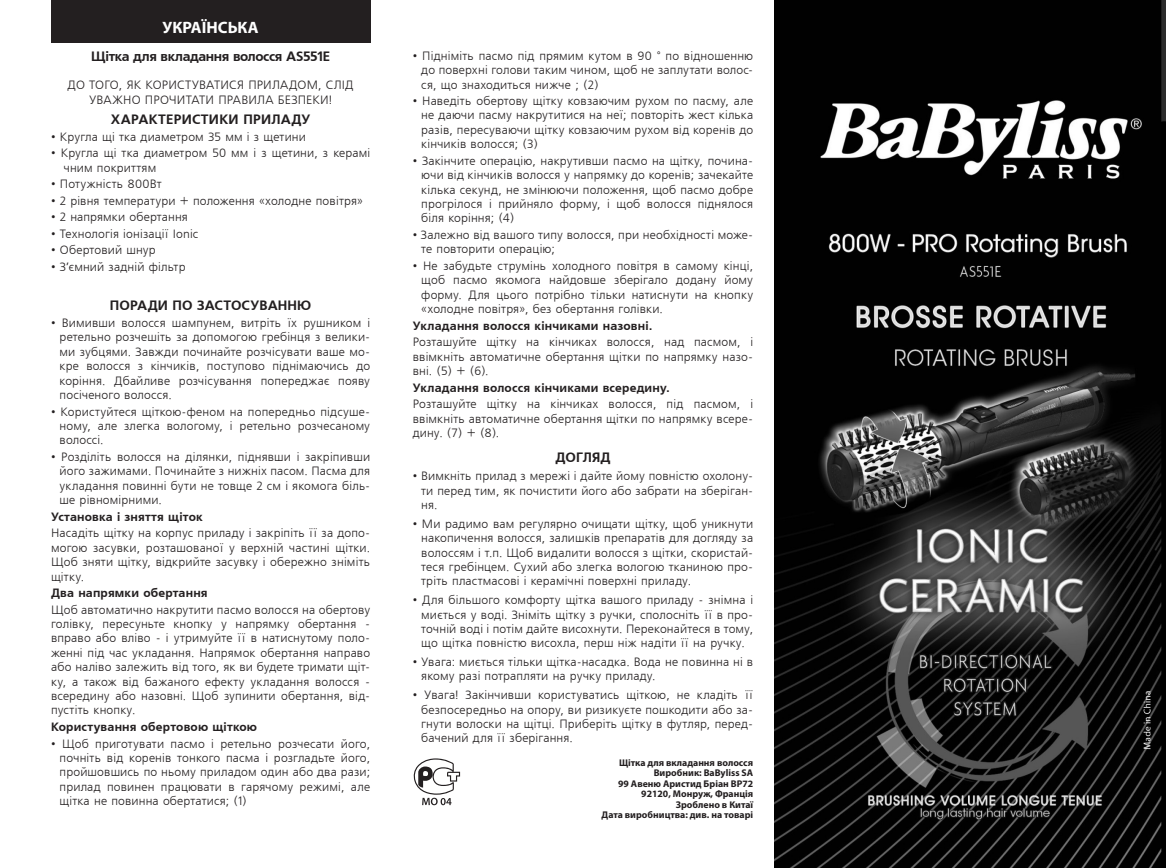
<style>
.page{position:relative;width:1166px;height:868px;background:#fff}
.page>*{position:absolute;margin:0;border:0;box-sizing:border-box;transform-origin:0 0}
.t1{font:700 16.5px "Myriad Pro";color:#fff}
.t2{font:13.5px "AXP Free Set C Bold";color:#231f20}
.t3{font:13.5px "AXP Free Set C Bold";letter-spacing:-.03em;color:#231f20}
.t4{font:12px/14.4px "Free Set CTT";letter-spacing:.015em;color:#231f20;text-align:justify}
.t5{font:12px "AXP Free Set C Bold";letter-spacing:.015em;color:#231f20}
.t6{font:700 9.75px/10.5px "Myriad Pro";color:#231f20;text-align:right}
</style>
<div class="page">
<div style="left:51px;top:0;width:319px;height:43px;background:#231f20"></div>
<svg style="left:413px;top:758px;width:47px;height:47px"></svg>
<img style="left:774px;top:0;width:391px;height:867px">
<h1 class="t1" style="left:163px;top:17px;width:97px">УКРАЇНСЬКА</h1>
<p class="t3" style="left:91px;top:48px;width:240px">Щітка для вкладання волосся AS551E</p>
<p class="t4" style="left:68px;top:79px;width:287px;text-align:center">ДО ТОГО, ЯК КОРИСТУВАТИСЯ ПРИЛАДОМ, СЛІД<br>УВАЖНО ПРОЧИТАТИ ПРАВИЛА БЕЗПЕКИ!</p>
<p class="t2" style="left:111px;top:112px;width:201px">ХАРАКТЕРИСТИКИ ПРИЛАДУ</p>
<p class="t4" style="left:51px;top:130px;width:256px">• Кругла щі тка диаметром 35 мм і з щетини</p>
<p class="t4" style="left:64px;top:147px;width:308px;text-indent:-13px">• Кругла щі тка диаметром 50 мм і з щетини, з керамі чним покриттям</p>
<p class="t4" style="left:51px;top:178px;width:112px">• Потужність 800Вт</p>
<p class="t4" style="left:51px;top:194px;width:313px">• 2 рівня температури + положення «холодне повітря»</p>
<p class="t4" style="left:51px;top:211px;width:138px">• 2 напрямки обертання</p>
<p class="t4" style="left:51px;top:227px;width:149px">• Технологія іонізації Ionic</p>
<p class="t4" style="left:51px;top:244px;width:106px">• Обертовий шнур</p>
<p class="t4" style="left:51px;top:260px;width:136px">• З’ємний задній фільтр</p>
<p class="t2" style="left:110px;top:298px;width:203px">ПОРАДИ ПО ЗАСТОСУВАННЮ</p>
<p class="t4" style="left:60px;top:316px;width:312px;text-indent:-9px">• Вимивши волосся шампунем, витріть їх рушником і ретельно розчешіть за допомогою гребінця з велики&shy;ми зубцями. Завжди починайте розчісувати ваше мо&shy;кре волосся з кінчиків, поступово піднімаючись до коріння. Дбайливе розчісування попереджає появу посіченого волосся.</p>
<p class="t4" style="left:60px;top:405px;width:312px;text-indent:-9px">• Користуйтеся щіткою-феном на попередньо підсуше&shy;ному, але злегка вологому, і ретельно розчесаному волоссі.</p>
<p class="t4" style="left:60px;top:450px;width:312px;text-indent:-9px">• Розділіть волосся на ділянки, піднявши і закріпивши його зажимами. Починайте з нижніх пасом. Пасма для укладання повинні бути не товще 2 см і якомога біль&shy;ше рівномірними.</p>
<p class="t5" style="left:51px;top:509px;width:153px">Установка і зняття щіток</p>
<p class="t4" style="left:51px;top:526px;width:320px">Насадіть щітку на корпус приладу і закріпіть її за допо&shy;могою засувки, розташованої у верхній частині щітки.<br>Щоб зняти щітку, відкрийте засувку і обережно зніміть щітку.</p>
<p class="t5" style="left:51px;top:586px;width:158px">Два напрямки обертання</p>
<p class="t4" style="left:51px;top:602px;width:320px">Щоб автоматично накрутити пасмо волосся на обертову голівку, пересуньте кнопку у напрямку обертання - вправо або вліво - і утримуйте її в натиснутому поло&shy;женні під час укладання. Напрямок обертання направо або наліво залежить від того, як ви будете тримати щіт&shy;ку, а також від бажаного ефекту укладання волосся - всередину або назовні. Щоб зупинити обертання, від&shy;пустіть кнопку.</p>
<p class="t5" style="left:51px;top:720px;width:207px">Користування обертовою щіткою</p>
<p class="t4" style="left:60px;top:736px;width:312px;text-indent:-9px">• Щоб приготувати пасмо і ретельно розчесати його, почніть від коренів тонкого пасма і розгладьте його, пройшовшись по ньому приладом один або два рази; прилад повинен працювати в гарячому режимі, але щітка не повинна обертатися; (1)</p>
<p class="t4" style="left:421px;top:49px;width:333px;text-indent:-9px">• Підніміть пасмо під прямим кутом в 90 ° по відношенню до поверхні голови таким чином, щоб не заплутати волос&shy;ся, що знаходиться нижче ; (2)</p>
<p class="t4" style="left:421px;top:94px;width:333px;text-indent:-9px">• Наведіть обертову щітку ковзаючим рухом по пасму, але не даючи пасму накрутитися на неї; повторіть жест кілька разів, пересуваючи щітку ковзаючим рухом від коренів до кінчиків волосся; (3)</p>
<p class="t4" style="left:421px;top:154px;width:333px;text-indent:-8px">• Закінчите операцію, накрутивши пасмо на щітку, почина&shy;ючи від кінчиків волосся у напрямку до коренів; зачекайте кілька секунд, не змінюючи положення, щоб пасмо добре прогрілося і прийняло форму, і щоб волосся піднялося біля коріння; (4)</p>
<p class="t4" style="left:421px;top:228px;width:333px;text-indent:-8px">• Залежно від вашого типу волосся, при необхідності може&shy;те повторити операцію;</p>
<p class="t4" style="left:421px;top:259px;width:333px;text-indent:-9px">• Не забудьте струмінь холодного повітря в самому кінці, щоб пасмо якомога найдовше зберігало додану йому форму. Для цього потрібно тільки натиснути на кнопку «холодне повітря», без обертання голівки.</p>
<p class="t5" style="left:412px;top:319px;width:241px">Укладання волосся кінчиками назовні.</p>
<p class="t4" style="left:412px;top:335px;width:342px">Розташуйте щітку на кінчиках волосся, над пасмом, і ввімкніть автоматичне обертання щітки по напрямку назо&shy;вні. (5) + (6).</p>
<p class="t5" style="left:412px;top:380px;width:258px">Укладання волосся кінчиками всередину.</p>
<p class="t4" style="left:412px;top:397px;width:342px">Розташуйте щітку на кінчиках волосся, під пасмом, і ввімкніть автоматичне обертання щітки по напрямку всере&shy;дину. (7) + (8).</p>
<p class="t2" style="left:555px;top:449px;width:56px">ДОГЛЯД</p>
<p class="t4" style="left:421px;top:469px;width:333px;text-indent:-8px">• Вимкніть прилад з мережі і дайте йому повністю охолону&shy;ти перед тим, як почистити його або забрати на зберіган&shy;ня.</p>
<p class="t4" style="left:421px;top:517px;width:333px;text-indent:-9px">• Ми радимо вам регулярно очищати щітку, щоб уникнути накопичення волосся, залишків препаратів для догляду за волоссям і т.п. Щоб видалити волосся з щітки, скористай&shy;теся гребінцем. Сухий або злегка вологою тканиною про&shy;тріть пластмасові і керамічні поверхні приладу.</p>
<p class="t4" style="left:421px;top:593px;width:333px;text-indent:-9px">• Для більшого комфорту щітка вашого приладу - знімна і миється у воді. Зніміть щітку з ручки, сполосніть її в про&shy;точній воді і потім дайте висохнути. Переконайтеся в тому, що щітка повністю висохла, перш ніж надіти її на ручку.</p>
<p class="t4" style="left:421px;top:655px;width:333px;text-indent:-9px">• Увага: миється тільки щітка-насадка. Вода не повинна ні в якому разі потрапляти на ручку приладу.</p>
<p class="t4" style="left:421px;top:688px;width:333px;text-indent:-9px">• Увага! Закінчивши користуватись щіткою, не кладіть її безпосередньо на опору, ви ризикуєте пошкодити або за&shy;гнути волоски на щітці. Приберіть щітку в футляр, перед&shy;бачений для її зберігання.</p>
<p class="t6" style="left:601px;top:756px;width:153px">Щітка для вкладання волосся<br>Виробник: BaByliss SA<br>99 Авеню Аристид Бріан BP72<br>92120, Монруж, Франція<br>Зроблено в Китаї<br>Дата виробництва: див. на товарі</p>
</div>
